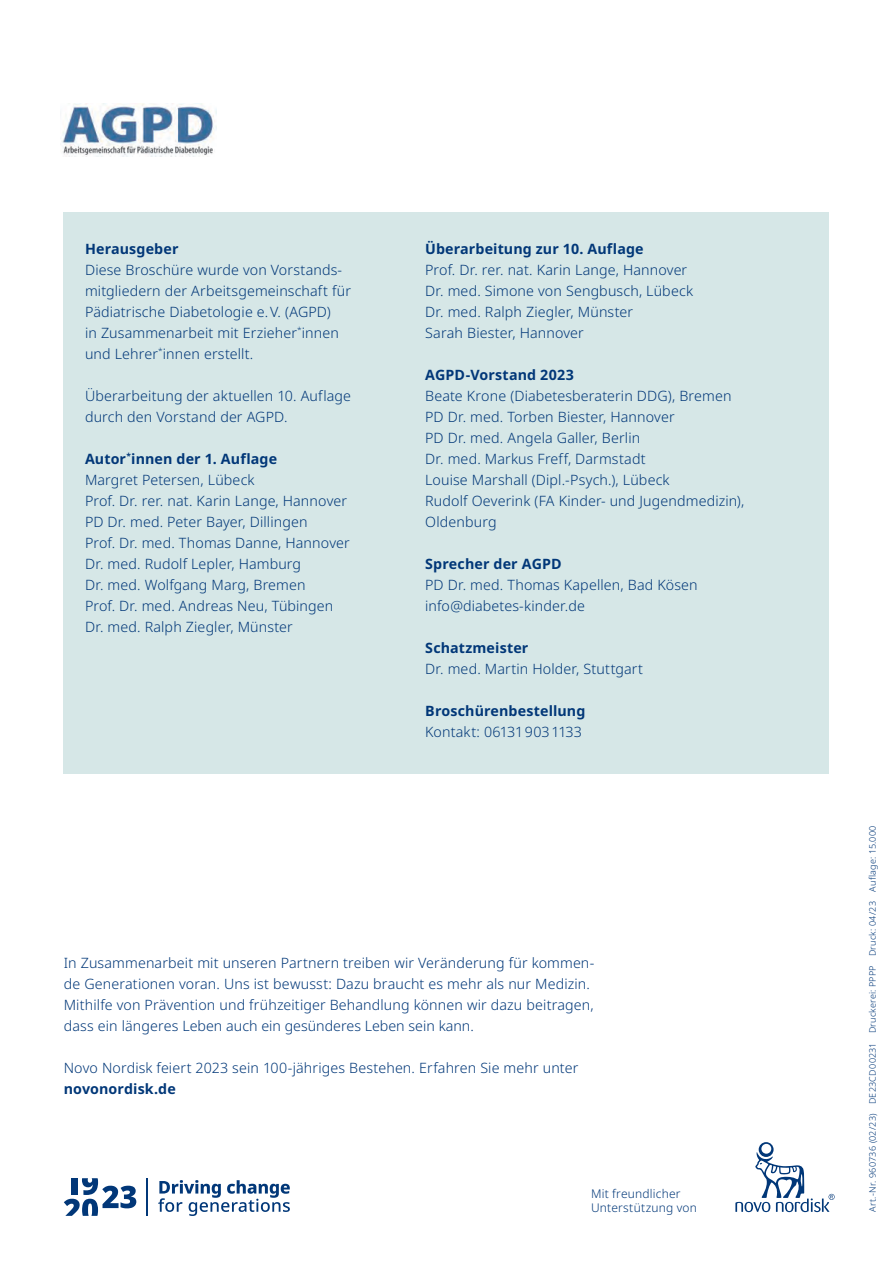
<style>
.page{position:relative;width:893px;height:1263px;background:#fff}
.page>*{position:absolute;margin:0;border:0;box-sizing:border-box;transform-origin:0 0}
.t1{font:300 14.25px/21px "Apis";letter-spacing:.01em;color:#013778}
.t2{font:700 14.25px "Apis";letter-spacing:.01em;color:#013778}
.t3{font:300 12px/14.4px "Apis";letter-spacing:.015em;color:#013778}
.t4{font:300 9px "Apis";letter-spacing:.03em;color:#013778}
.s1{font-weight:700}
</style>
<div class="page">
<div style="left:64px;top:213px;width:765px;height:561px;background:#d6e7e7"></div>
<img style="left:60px;top:103px;width:157px;height:53px">
<svg style="left:735px;top:1142px;width:100px;height:70px"></svg>
<hr style="left:147px;top:1178px;width:1px;height:38px;background:#013778">
<svg style="left:64px;top:1178px;width:72px;height:38px"></svg>
<div style="left:71px;top:1178px;width:6px;height:17px;background:#013778"></div>
<svg style="left:158px;top:1180px;width:132px;height:36px"></svg>
<p class="t2" style="left:85px;top:239px;width:95px">Herausgeber</p>
<p class="t1" style="left:85px;top:260px;width:267px">Diese Broschüre wurde von Vorstands&shy;mitgliedern der Arbeitsgemeinschaft für Pädiatrische Diabetologie e. V. (AGPD)<br>in Zusammenarbeit mit Erzieher<sup>*</sup>innen und Lehrer<sup>*</sup>innen erstellt.</p>
<p class="t1" style="left:85px;top:385px;width:268px">Überarbeitung der aktuellen 10. Auflage durch den Vorstand der AGPD.</p>
<p class="t1" style="left:85px;top:449px;width:266px"><span class="s1">Autor</span><sup>*</sup><span class="s1">innen der 1. Auflage<br></span>Margret Petersen, Lübeck<br>Prof. Dr. rer. nat. Karin Lange, Hannover PD Dr. med. Peter Bayer, Dillingen<br>Prof. Dr. med. Thomas Danne, Hannover Dr. med. Rudolf Lepler, Hamburg<br>Dr. med. Wolfgang Marg, Bremen<br>Prof. Dr. med. Andreas Neu, Tübingen Dr. med. Ralph Ziegler, Münster</p>
<p class="t2" style="left:425px;top:239px;width:220px">Überarbeitung zur 10. Auflage</p>
<p class="t1" style="left:425px;top:260px;width:269px">Prof. Dr. rer. nat. Karin Lange, Hannover Dr. med. Simone von Sengbusch, Lübeck Dr. med. Ralph Ziegler, Münster<br>Sarah Biester, Hannover</p>
<p class="t2" style="left:425px;top:365px;width:150px">AGPD-Vorstand 2023</p>
<p class="t1" style="left:425px;top:386px;width:321px">Beate Krone (Diabetesberaterin DDG), Bremen PD Dr. med. Torben Biester, Hannover<br>PD Dr. med. Angela Galler, Berlin<br>Dr. med. Markus Freff, Darmstadt<br>Louise Marshall (Dipl.- Psych.), Lübeck<br>Rudolf Oeverink (FA Kinder- und Jugendmedizin), Oldenburg</p>
<p class="t2" style="left:425px;top:554px;width:138px">Sprecher der AGPD</p>
<p class="t1" style="left:425px;top:575px;width:274px">PD Dr. med. Thomas Kapellen, Bad Kösen info@diabetes-kinder.de</p>
<p class="t2" style="left:425px;top:638px;width:105px">Schatzmeister</p>
<p class="t1" style="left:425px;top:659px;width:219px">Dr. med. Martin Holder, Stuttgart</p>
<p class="t2" style="left:425px;top:701px;width:162px">Broschürenbestellung</p>
<p class="t1" style="left:425px;top:722px;width:158px">Kontakt: 061319031133</p>
<p class="t1" style="left:64px;top:953px;width:532px">In Zusammenarbeit mit unseren Partnern treiben wir Veränderung für kommen&shy;de Generationen voran. Uns ist bewusst: Dazu braucht es mehr als nur Medizin.<br>Mithilfe von Prävention und frühzeitiger Behandlung können wir dazu beitragen, dass ein längeres Leben auch ein gesünderes Leben sein kann.</p>
<p class="t1" style="left:64px;top:1058px;width:516px">Novo Nordisk feiert 2023 sein 100-jähriges Bestehen. Erfahren Sie mehr unter</p>
<p class="t2" style="left:64px;top:1079px;width:114px">novonordisk.de</p>
<p class="t3" style="left:591px;top:1186px;width:107px">Mit freundlicher<br>Unterstützung von</p>
<p class="t4" style="left:866px;top:1212px;width:388px;rotate:-90deg">Art.- Nr. 960736 (02/23) DE23CD00231 Druckerei: PPPP Druck: 04/23 Auflage: 15.000</p>
</div>
